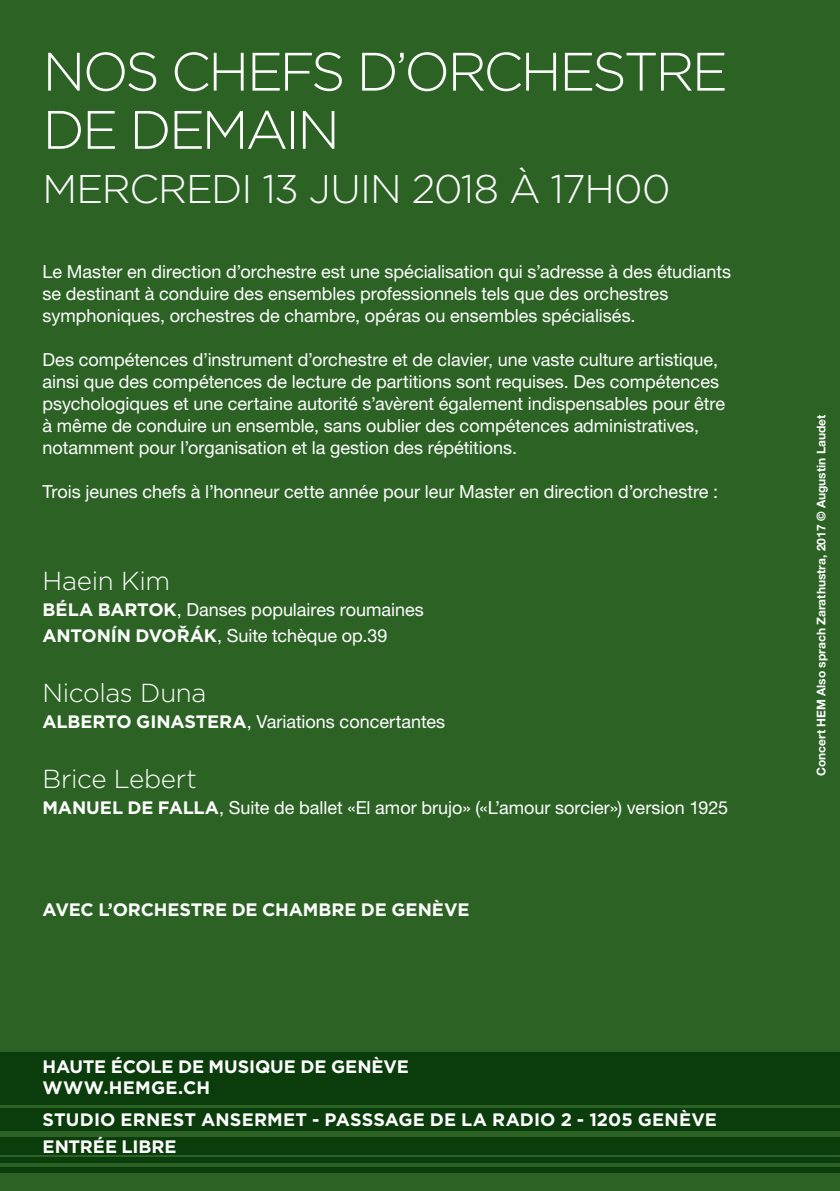
<style>
.page{position:relative;width:840px;height:1191px;background:#fff}
.page>*{position:absolute;margin:0;border:0;box-sizing:border-box;transform-origin:0 0}
.t1{font:300 54px/58.2px "Gotham";letter-spacing:-.055em;color:#fff}
.t2{font:300 40px "Gotham";letter-spacing:-.025em;color:#fff}
.t3{font:300 26px "Gotham";letter-spacing:-.015em;color:#fff}
.t4{font:18px/22px "Helvetica Neue LT Std";color:#fff}
.t5{font:700 18px "Gotham";color:#fff}
.t6{font:700 12px "Helvetica Neue LT Std";color:#fff}
.s1{font-family:"Gotham";font-weight:700}
</style>
<div class="page">
<div style="left:0;top:0;width:839px;height:1191px;background:#2c6325"></div>
<div style="left:0;top:1052px;width:839px;height:52px;background:#0b3c0b"></div>
<div style="left:0;top:1108px;width:839px;height:22px;background:#0b3c0b"></div>
<div style="left:0;top:1137px;width:839px;height:18px;background:#0b3c0b"></div>
<div style="left:0;top:1157px;width:839px;height:6px;background:#0b3c0b"></div>
<div style="left:0;top:1166px;width:839px;height:6px;background:#0b3c0b"></div>
<p class="t1" style="left:43px;top:41px;width:686px">NOS CHEFS D’ORCHESTRE<br>DE DEMAIN</p>
<p class="t2" style="left:43px;top:163px;width:629px">MERCREDI 13 JUIN 2018 À 17H00</p>
<p class="t4" style="left:43px;top:260px;width:689px">Le Master en direction d’orchestre est une spécialisation qui s’adresse à des étudiants se destinant à conduire des ensembles professionnels tels que des orchestres symphoniques, orchestres de chambre, opéras ou ensembles spécialisés.</p>
<p class="t4" style="left:43px;top:348px;width:683px">Des compétences d’instrument d’orchestre et de clavier, une vaste culture artistique, ainsi que des compétences de lecture de partitions sont requises. Des compétences psychologiques et une certaine autorité s’avèrent également indispensables pour être à même de conduire un ensemble, sans oublier des compétences administratives, notamment pour l’organisation et la gestion des répétitions.</p>
<p class="t4" style="left:43px;top:480px;width:676px">Trois jeunes chefs à l’honneur cette année pour leur Master en direction d’orchestre :</p>
<p class="t3" style="left:43px;top:564px;width:129px">Haein Kim</p>
<p class="t4" style="left:43px;top:598px;width:382px"><span class="s1">BÉLA BARTOK</span>, Danses populaires roumaines</p>
<p class="t4" style="left:43px;top:624px;width:346px"><span class="s1">ANTONÍN DVOŘÁK</span>, Suite tchèque op.39</p>
<p class="t3" style="left:43px;top:676px;width:165px">Nicolas Duna</p>
<p class="t4" style="left:43px;top:710px;width:404px"><span class="s1">ALBERTO GINASTERA</span>, Variations concertantes</p>
<p class="t3" style="left:43px;top:762px;width:156px">Brice Lebert</p>
<p class="t4" style="left:43px;top:796px;width:686px"><span class="s1">MANUEL DE FALLA</span>, Suite de ballet «El amor brujo» («L’amour sorcier») version 1925</p>
<p class="t5" style="left:43px;top:897px;width:428px">AVEC L’ORCHESTRE DE CHAMBRE DE GENÈVE</p>
<p class="t5" style="left:43px;top:1055px;width:368px">HAUTE ÉCOLE DE MUSIQUE DE GENÈVE</p>
<p class="t5" style="left:43px;top:1076px;width:169px">WWW.HEMGE.CH</p>
<p class="t5" style="left:43px;top:1107px;width:675px">STUDIO ERNEST ANSERMET - PASSSAGE DE LA RADIO 2 - 1205 GENÈVE</p>
<p class="t5" style="left:43px;top:1134px;width:135px">ENTRÉE LIBRE</p>
<p class="t6" style="left:813px;top:776px;width:363px;rotate:-90deg">Concert HEM Also sprach Zarathustra, 2017 © Augustin Laudet</p>
</div>
